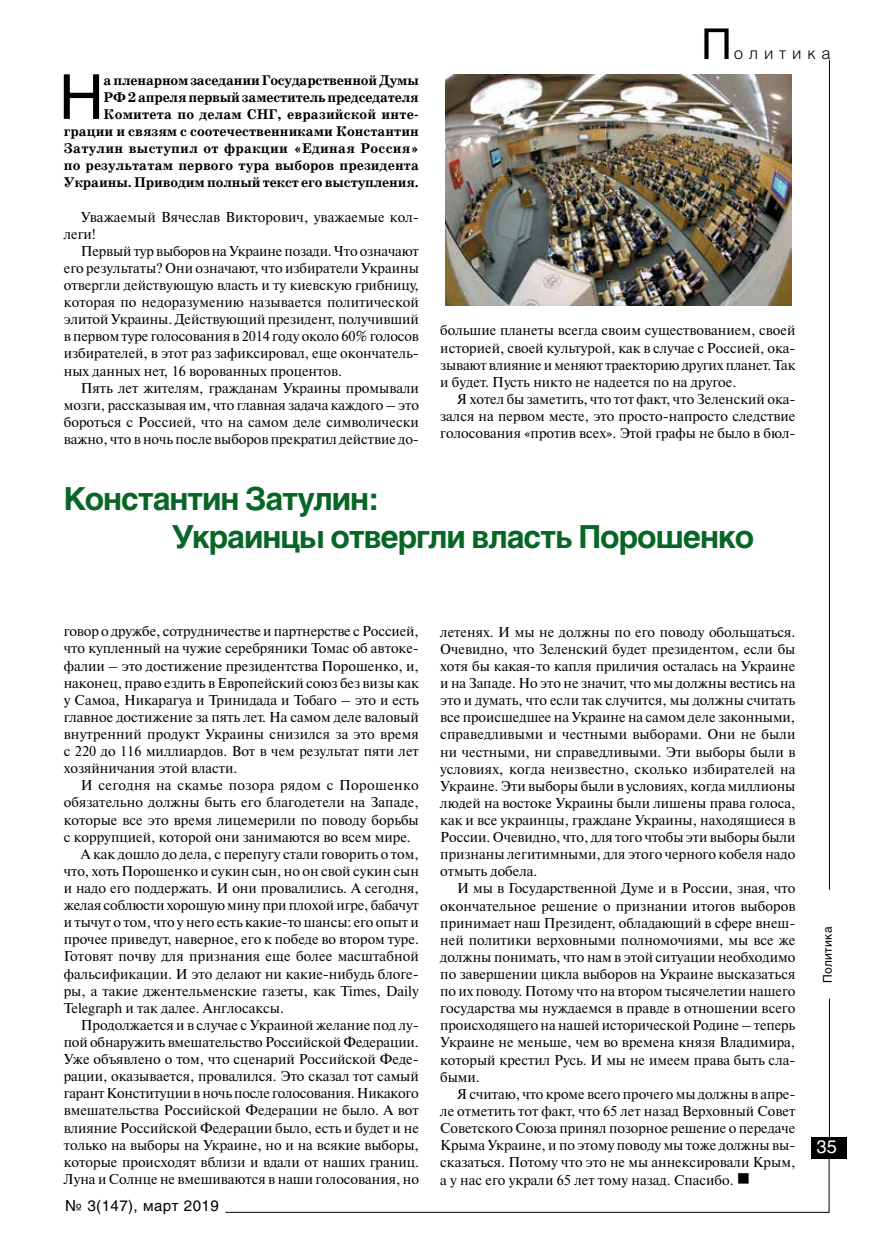
<style>
.page{position:relative;width:872px;height:1234px;background:#fff}
.page>*{position:absolute;margin:0;border:0;box-sizing:border-box;transform-origin:0 0}
.t1{font:61.35px "Helios";color:#000}
.t2{font:42px "Helios";color:#000}
.t3{font:700 31.5px/37.8px "Helios";letter-spacing:-.03em;color:#076625}
.t4{font:18px "Helios";color:#fff}
.t5{font:300 16.5px "Helios";letter-spacing:.35em;color:#000}
.t6{font:15px "Helios";letter-spacing:.025em;color:#000}
.t7{font:14.25px/17.1px "Newton C";color:#000;text-align:justify}
.t8{font:700 14.25px/17.1px "School Book C";color:#000;text-align:right}
.t9{font:14.25px "Newton C";letter-spacing:.025em;color:#000}
.t10{font:12px "Helios";letter-spacing:.025em;color:#000}
</style>
<div class="page">
<hr style="left:829px;top:60px;width:1px;height:829px;background:#000">
<svg style="left:225px;top:1158px;width:605px;height:54px"></svg>
<hr style="left:829px;top:998px;width:1px;height:152px;background:#000">
<div style="left:811px;top:1136px;width:36px;height:22px;background:#000"></div>
<img style="left:445px;top:74px;width:346px;height:231px">
<h1 class="t1" style="left:59px;top:61px;width:46px">Н</h1>
<p class="t8" style="left:64px;top:72px;width:357px">а пленарном заседании Государственной Думы<br>РФ 2 апреля первый заместитель председателя Комитета по делам СНГ, евразийской инте&shy;грации и связям с соотечественниками Константин Затулин выступил от фракции «Единая Россия» по результатам первого тура выборов президента Украины. Приводим полный текст его выступления.</p>
<p class="t7" style="left:64px;top:208px;width:357px;text-indent:17px">Уважаемый Вячеслав Викторович, уважаемые кол&shy;леги!</p>
<p class="t7" style="left:64px;top:242px;width:357px;text-indent:17px">Первый тур выборов на Украине позади. Что означают его результаты? Они означают, что избиратели Украины отвергли действующую власть и ту киевскую грибницу, которая по недоразумению называется политической элитой Украины. Действующий президент, получивший в первом туре голосования в 2014 году около 60% голосов избирателей, в этот раз зафиксировал, еще окончатель&shy;ных данных нет, 16 ворованных процентов.</p>
<p class="t7" style="left:64px;top:379px;width:357px;text-indent:17px">Пять лет жителям, гражданам Украины промывали мозги, рассказывая им, что главная задача каждого – это бороться с Россией, что на самом деле символически важно, что в ночь после выборов прекратил действие до-</p>
<h2 class="t2" style="left:701px;top:19px;width:32px">П</h2>
<p class="t5" style="left:734px;top:43px;width:98px">олитика</p>
<p class="t7" style="left:440px;top:322px;width:357px">большие планеты всегда своим существованием, своей историей, своей культурой, как в случае с Россией, ока&shy;зывают влияние и меняют траекторию других планет. Так и будет. Пусть никто не надеется по на другое.</p>
<p class="t7" style="left:440px;top:390px;width:357px;text-indent:17px">Я хотел бы заметить, что тот факт, что Зеленский ока&shy;зался на первом месте, это просто-напросто следствие голосования «против всех». Этой графы не было в бюл-</p>
<h3 class="t3" style="left:172px;top:480px;width:584px;text-indent:-108px">Константин Затулин:<br>Украинцы отвергли власть Порошенко</h3>
<p class="t7" style="left:64px;top:622px;width:357px">говор о дружбе, сотрудничестве и партнерстве с Россией, что купленный на чужие серебряники Томас об автоке&shy;фалии – это достижение президентства Порошенко, и, наконец, право ездить в Европейский союз без визы как у Самоа, Никарагуа и Тринидада и Тобаго – это и есть главное достижение за пять лет. На самом деле валовый внутренний продукт Украины снизился за это время с 220 до 116 миллиардов. Вот в чем результат пяти лет хозяйничания этой власти.</p>
<p class="t9" style="left:81px;top:777px;width:339px">И сегодня на скамье позора рядом с Порошенко</p>
<p class="t7" style="left:64px;top:793px;width:357px">обязательно должны быть его благодетели на Западе,</p>
<p class="t7" style="left:64px;top:811px;width:357px">которые все это время лицемерили по поводу борьбы</p>
<p class="t7" style="left:64px;top:828px;width:348px">с коррупцией, которой они занимаются во всем мире.</p>
<p class="t7" style="left:81px;top:845px;width:340px">А как дошло до дела, с перепугу стали говорить о том,</p>
<p class="t7" style="left:64px;top:862px;width:357px">что, хоть Порошенко и сукин сын, но он свой сукин сын</p>
<p class="t7" style="left:64px;top:879px;width:357px">и надо его поддержать. И они провалились. А сегодня,</p>
<p class="t7" style="left:64px;top:896px;width:357px">желая соблюсти хорошую мину при плохой игре, бабачут</p>
<p class="t7" style="left:64px;top:913px;width:357px">и тычут о том, что у него есть какие-то шансы: его опыт и</p>
<p class="t7" style="left:64px;top:930px;width:357px">прочее приведут, наверное, его к победе во втором туре.</p>
<p class="t7" style="left:64px;top:947px;width:357px">Готовят почву для признания еще более масштабной</p>
<p class="t7" style="left:64px;top:964px;width:357px">фальсификации. И это делают ни какие-нибудь блоге-</p>
<p class="t7" style="left:64px;top:982px;width:357px">ры, а такие джентельменские газеты, как Times, Daily</p>
<p class="t7" style="left:64px;top:999px;width:222px">Telegraph и так далее. Англосаксы.</p>
<p class="t7" style="left:81px;top:1016px;width:340px">Продолжается и в случае с Украиной желание под лу-</p>
<p class="t7" style="left:64px;top:1033px;width:356px">пой обнаружить вмешательство Российской Федерации.</p>
<p class="t7" style="left:64px;top:1050px;width:357px">Уже объявлено о том, что сценарий Российской Феде-</p>
<p class="t7" style="left:64px;top:1067px;width:357px">рации, оказывается, провалился. Это сказал тот самый</p>
<p class="t7" style="left:64px;top:1084px;width:357px">гарант Конституциив ночьпосле голосования. Никакого</p>
<p class="t7" style="left:64px;top:1101px;width:357px">вмешательства Российской Федерации не было. А вот</p>
<p class="t7" style="left:64px;top:1118px;width:357px">влияние Российской Федерации было, есть и будет и не</p>
<p class="t7" style="left:64px;top:1135px;width:357px">только на выборы на Украине, но и на всякие выборы,</p>
<p class="t7" style="left:64px;top:1153px;width:357px">которые происходят вблизи и вдали от наших границ.</p>
<p class="t7" style="left:64px;top:1170px;width:357px">Луна и Солнце не вмешиваются в наши голосования, но</p>
<p class="t6" style="left:65px;top:1196px;width:155px">№ 3(147), март 2019</p>
<p class="t7" style="left:440px;top:623px;width:357px">летенях. И мы не должны по его поводу обольщаться.<br>Очевидно, что Зеленский будет президентом, если бы хотя бы какая-то капля приличия осталась на Украине и на Западе. Но это не значит, что мы должны вестись на это и думать, что если так случится, мы должны считать все происшедшее на Украине на самом деле законными, справедливыми и честными выборами. Они не были ни честными, ни справедливыми. Эти выборы были в условиях, когда неизвестно, сколько избирателей на Украине. Эти выборы были в условиях, когда миллионы людей на востоке Украины были лишены права голоса, как и все украинцы, граждане Украины, находящиеся в России. Очевидно, что, для того чтобы эти выборы были признаны легитимными, для этого черного кобеля надо отмыть добела.</p>
<p class="t7" style="left:440px;top:879px;width:357px;text-indent:17px">И мы в Государственной Думе и в России, зная, что окончательное решение о признании итогов выборов принимает наш Президент, обладающий в сфере внеш&shy;ней политики верховными полномочиями, мы все же должны понимать, что нам в этой ситуации необходимо по завершении цикла выборов на Украине высказаться по их поводу. Потому что на втором тысячелетии нашего государства мы нуждаемся в правде в отношении всего происходящего на нашей исторической Родине – теперь Украине не меньше, чем во времена князя Владимира, который крестил Русь. И мы не имеем права быть сла&shy;быми.</p>
<p class="t7" style="left:440px;top:1085px;width:357px;text-indent:17px">Я считаю, что кроме всего прочего мы должны в апре&shy;ле отметить тот факт, что 65 лет назад Верховный Совет Советского Союза принял позорное решение о передаче Крыма Украине, и по этому поводу мы тоже должны вы&shy;сказаться. Потому что это не мы аннексировали Крым, а у нас его украли 65 лет тому назад. Спасибо. ■</p>
<p class="t10" style="left:820px;top:982px;width:58px;rotate:-90deg">Политика</p>
<p class="t4" style="left:816px;top:1135px;width:22px">35</p>
</div>
